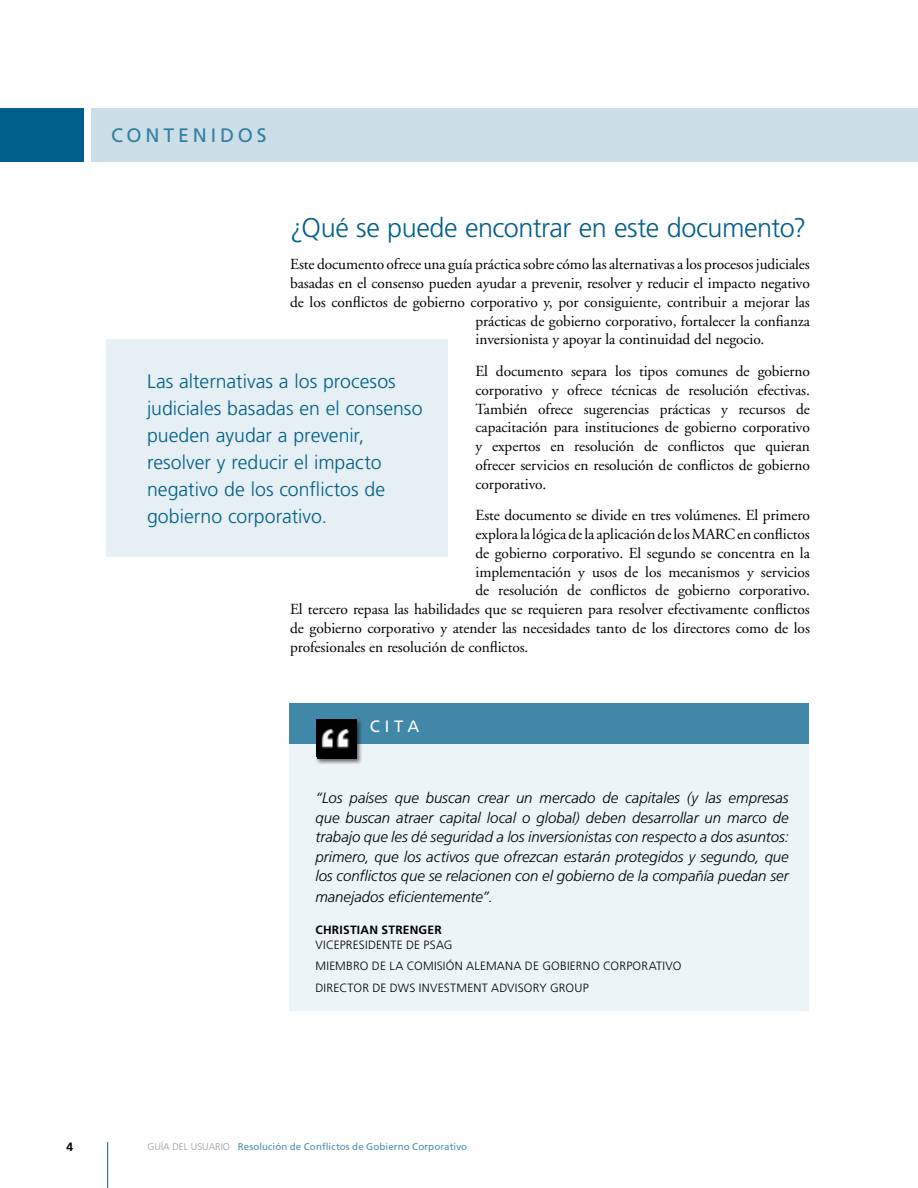
<style>
.page{position:relative;width:918px;height:1188px;background:#fff}
.page>*{position:absolute;margin:0;border:0;box-sizing:border-box;transform-origin:0 0}
.t1{font:300 27px "Frutiger";letter-spacing:-.015em;color:#005f8b}
.t2{font:300 19.5px/27px "Frutiger";color:#005f8b}
.t3{font:19.5px "Frutiger";letter-spacing:.2em;color:#337fa2}
.t4{font:16.5px "Frutiger";color:#fff}
.t5{font:15.3px/18.8px "Adobe Garamond";letter-spacing:-.005em;color:#000;text-align:justify}
.t6{font:italic 300 15px/19.5px "Frutiger";color:#000;text-align:justify}
.t7{font:300 12px/21.8px "Frutiger";letter-spacing:.02em;color:#000}
.t8{font:700 12px "Frutiger";letter-spacing:.02em;color:#000}
.t9{font:9.75px "Frutiger";letter-spacing:.01em;color:#4d8fae}
.s1{font-weight:300;color:#959c9d}
</style>
<div class="page">
<hr style="left:107px;top:1142px;width:1px;height:46px;background:#005f8b">
<div style="left:0;top:108px;width:83px;height:54px;background:#005f8b"></div>
<div style="left:106px;top:339px;width:342px;height:217px;background:#e6eff3"></div>
<div style="left:91px;top:108px;width:827px;height:54px;background:#ccdfe8"></div>
<div style="left:289px;top:704px;width:520px;height:306px;background:#edf4f7"></div>
<div style="left:289px;top:704px;width:520px;height:40px;background:#4087a8"></div>
<div style="left:316px;top:718px;width:46px;height:46px;background:#000;opacity:.55"></div>
<div style="left:317px;top:719px;width:39px;height:40px;background:#000"></div>
<img style="left:321px;top:728px;width:29px;height:21px">
<p class="t3" style="left:111px;top:124px;width:157px">CONTENIDOS</p>
<h1 class="t1" style="left:290px;top:213px;width:518px">¿Qué se puede encontrar en este documento?</h1>
<p class="t5" style="left:290px;top:256px;width:521px">Este documento ofrece una guía práctica sobre cómo las alternativas a los procesos judiciales</p>
<p class="t5" style="left:290px;top:274px;width:521px">basadas en el consenso pueden ayudar a prevenir, resolver y reducir el impacto negativo</p>
<p class="t5" style="left:290px;top:293px;width:521px">de los conflictos de gobierno corporativo y, por consiguiente, contribuir a mejorar las</p>
<p class="t5" style="left:476px;top:312px;width:336px">prácticas de gobierno corporativo, fortalecer la confianza</p>
<p class="t5" style="left:476px;top:331px;width:290px">inversionista y apoyar la continuidad del negocio.</p>
<p class="t5" style="left:476px;top:362px;width:336px">El documento separa los tipos comunes de gobierno corporativo y ofrece técnicas de resolución efectivas.<br>También ofrece sugerencias prácticas y recursos de capacitación para instituciones de gobierno corporativo y expertos en resolución de conflictos que quieran ofrecer servicios en resolución de conflictos de gobierno corporativo.</p>
<p class="t5" style="left:476px;top:507px;width:336px">Este documento se divide en tres volúmenes. El primero</p>
<p class="t5" style="left:476px;top:525px;width:336px">explora la lógica de la aplicación de los MARC en conflictos</p>
<p class="t5" style="left:476px;top:544px;width:336px">de gobierno corporativo. El segundo se concentra en la</p>
<p class="t5" style="left:476px;top:563px;width:336px">implementación y usos de los mecanismos y servicios</p>
<p class="t5" style="left:476px;top:582px;width:336px">de resolución de conflictos de gobierno corporativo.</p>
<p class="t5" style="left:290px;top:600px;width:521px">El tercero repasa las habilidades que se requieren para resolver efectivamente conflictos</p>
<p class="t5" style="left:290px;top:619px;width:521px">de gobierno corporativo y atender las necesidades tanto de los directores como de los</p>
<p class="t5" style="left:290px;top:638px;width:240px">profesionales en resolución de conflictos.</p>
<p class="t2" style="left:147px;top:368px;width:277px">Las alternativas a los procesos judiciales basadas en el consenso pueden ayudar a prevenir, resolver y reducir el impacto negativo de los conflictos de gobierno corporativo.</p>
<p class="t4" style="left:370px;top:717px;width:51px">CITA</p>
<p class="t6" style="left:315px;top:788px;width:475px">“Los países que buscan crear un mercado de capitales (y las empresas que buscan atraer capital local o global) deben desarrollar un marco de trabajo que les dé seguridad a los inversionistas con respecto a dos asuntos: primero, que los activos que ofrezcan estarán protegidos y segundo, que los conflictos que se relacionen con el gobierno de la compañía puedan ser</p>
<p class="t6" style="left:315px;top:887px;width:179px">manejados eficientemente”.</p>
<p class="t8" style="left:315px;top:922px;width:128px">CHRISTIAN STRENGER</p>
<p class="t7" style="left:315px;top:934px;width:368px">VICEPRESIDENTE DE PSAG<br>MIEMBRO DE LA COMISIÓN ALEMANA DE GOBIERNO CORPORATIVO<br>DIRECTOR DE DWS INVESTMENT ADVISORY GROUP</p>
<p class="t8" style="left:67px;top:1140px;width:8px">4</p>
<p class="t9" style="left:148px;top:1141px;width:321px"><span class="s1">GUÍA DEL USUARIO</span> Resolución de Conflictos de Gobierno Corporativo</p>
</div>
